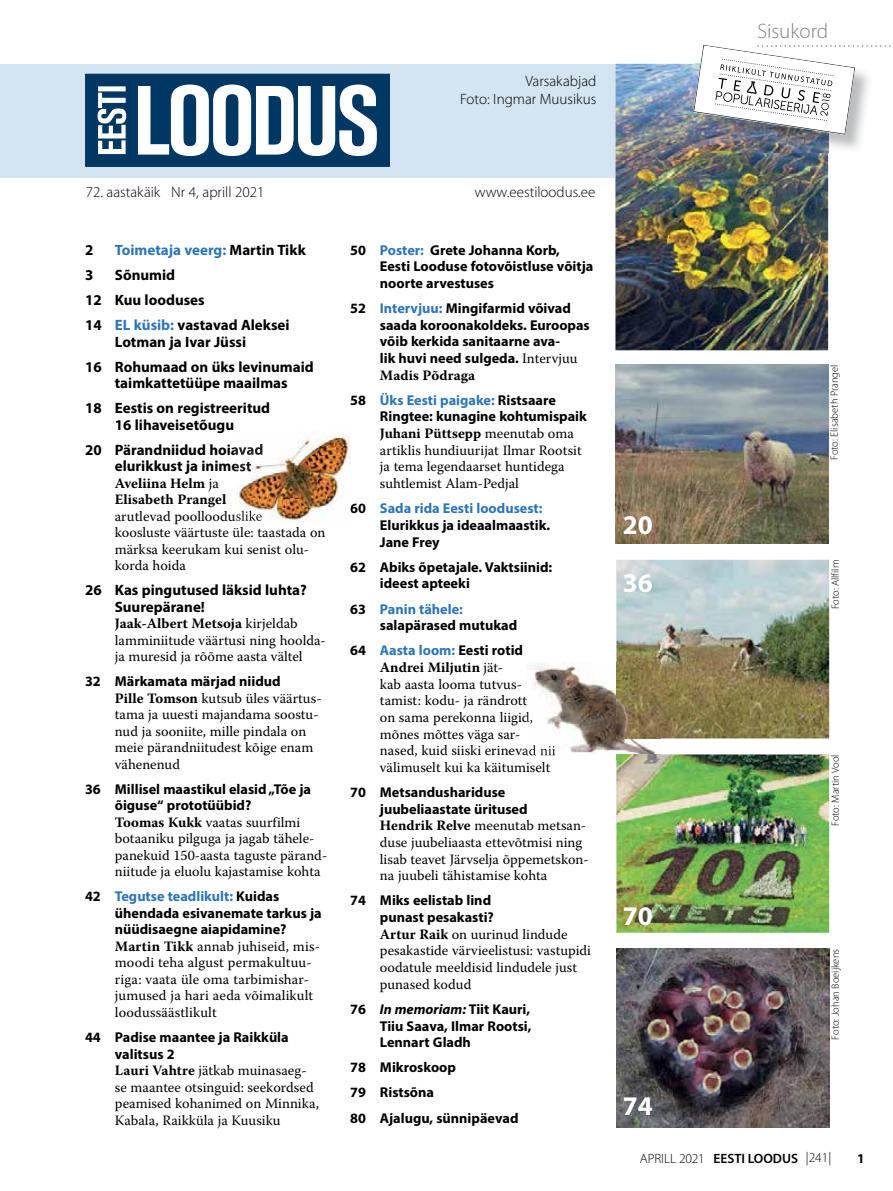
<style>
.page{position:relative;width:893px;height:1191px;background:#fff}
.page>*{position:absolute;margin:0;border:0;box-sizing:border-box;transform-origin:0 0}
.t1{font:700 27px "Myriad Pro";color:#fff}
.t2{font:300 21px "Myriad Pro";color:#808285}
.t3{font:700 15px/25px "Myriad Pro";color:#000}
.t4{font:300 15px/18px "Myriad Pro";color:#000;text-align:right}
.t5{font:700 15px "Myriad Pro";color:#2e75b5}
.t6{font:14.25px/16.5px "Warnock Pro";color:#000}
.t7{font:700 14.25px/16.6px "Myriad Pro";color:#000}
.t8{font:700 14.25px/16.5px "Warnock Pro";letter-spacing:.005em;color:#000}
.t9{font:600 13.5px "Myriad Pro";color:#000}
.t10{font:300 13.5px "Myriad Pro";color:#000}
.t11{font:700 13.5px "Myriad Pro";color:#000}
.t12{font:300 10.5px "Myriad Pro";color:#000}
.s1{color:#000}
.s2{color:#2e75b5}
.s3{font-weight:400}
.s4{font-weight:700}
.s5{font-family:"Warnock Pro";font-weight:400}
.s6{font-style:italic}
.s7{font-weight:300}
</style>
<div class="page">
<div style="left:0;top:64px;width:617px;height:113px;background:#d5e4f1"></div>
<svg style="left:85px;top:74px;width:305px;height:93px;background:#6587a1"></svg>
<img style="left:615px;top:64px;width:213px;height:286px">
<img style="left:617px;top:949px;width:212px;height:178px">
<img style="left:617px;top:560px;width:212px;height:178px">
<img style="left:615px;top:365px;width:213px;height:178px">
<img style="left:617px;top:754px;width:212px;height:178px">
<img style="left:828px;top:135px;width:33px;height:17px">
<img style="left:694px;top:135px;width:134px;height:17px">
<svg style="left:693px;top:45px;width:198px;height:90px"></svg>
<img style="left:235px;top:433px;width:116px;height:89px">
<img style="left:235px;top:444px;width:28px;height:11px">
<img style="left:235px;top:460px;width:16px;height:14px">
<img style="left:235px;top:510px;width:27px;height:12px">
<img style="left:533px;top:662px;width:127px;height:97px">
<svg style="left:526px;top:699px;width:7px;height:25px"></svg>
<img style="left:526px;top:745px;width:30px;height:12px">
<img style="left:617px;top:662px;width:43px;height:76px">
<img style="left:617px;top:754px;width:43px;height:5px">
<p class="t4" style="left:460px;top:72px;width:138px">Varsakabjad<br>Foto: Ingmar Muusikus</p>
<h2 class="t2" style="left:757px;top:20px;width:72px">Sisukord</h2>
<p class="t4" style="left:86px;top:183px;width:180px">72. aastakäik Nr 4, aprill 2021</p>
<p class="t4" style="left:475px;top:183px;width:122px">www.eestiloodus.ee</p>
<p class="t3" style="left:85px;top:237px;width:10px">2</p>
<p class="t5" style="left:115px;top:240px;width:193px">Toimetaja veerg: <span class="s1">Martin Tikk</span></p>
<p class="t3" style="left:85px;top:262px;width:10px">3</p>
<p class="t3" style="left:85px;top:262px;width:206px;text-indent:30px">Sõnumid<br>12 Kuu looduses<br>14 <span class="s2">EL küsib:</span> vastavad Aleksei</p>
<p class="t3" style="left:85px;top:328px;width:230px;text-indent:30px">Lotman ja Ivar Jüssi<br>16 Rohumaad on üks levinumaid</p>
<p class="t3" style="left:85px;top:370px;width:204px;text-indent:30px">taimkattetüüpe maailmas<br>18 Eestis on registreeritud</p>
<p class="t3" style="left:85px;top:411px;width:180px;text-align:center">16 lihaveisetõugu<br>20 Pärandniidud hoiavad</p>
<p class="t3" style="left:115px;top:453px;width:138px">elurikkust ja inimest</p>
<p class="t8" style="left:115px;top:474px;width:113px">Aveliina Helm <span class="s3">ja<br></span>Elisabeth Prangel</p>
<p class="t6" style="left:115px;top:507px;width:212px">arutlevad poollooduslike<br>koosluste väärtuste üle: taastada on märksa keerukam kui senist olu&shy;korda hoida</p>
<p class="t3" style="left:115px;top:581px;width:194px;line-height:16.5px;text-indent:-30px">26 Kas pingutused läksid luhta?<br>Suurepärane!</p>
<p class="t6" style="left:115px;top:615px;width:213px"><span class="s4">Jaak-Albert Metsoja</span> kirjeldab lamminiitude väärtusi ning hoolda&shy;ja muresid ja rõõme aasta vältel</p>
<p class="t7" style="left:85px;top:672px;width:197px">32 Märkamata märjad niidud</p>
<p class="t6" style="left:115px;top:689px;width:208px"><span class="s4">Pille Tomson</span> kutsub üles väärtus&shy;tama ja uuesti majandama soostu&shy;nud ja sooniite, mille pindala on meie pärandniitudest kõige enam vähenenud</p>
<p class="t7" style="left:115px;top:780px;width:198px;text-indent:-30px">36 Millisel maastikul elasid „Tõe ja õiguse“ prototüübid?</p>
<p class="t6" style="left:115px;top:813px;width:214px"><span class="s4">Toomas Kukk</span> vaatas suurfilmi botaaniku pilguga ja jagab tähele&shy;panekuid 150-aasta taguste pärand&shy;niitude ja eluolu kajastamise kohta</p>
<p class="t7" style="left:115px;top:888px;width:208px;text-indent:-30px">42 <span class="s2">Tegutse teadlikult:</span> Kuidas ühendada esivanemate tarkus ja nüüdisaegne aiapidamine?</p>
<p class="t6" style="left:115px;top:937px;width:207px"><span class="s4">Martin Tikk</span> annab juhiseid, mis&shy;moodi teha algust permakultuu&shy;riga: vaata üle oma tarbimishar&shy;jumused ja hari aeda võimalikult loodussäästlikult</p>
<p class="t7" style="left:115px;top:1028px;width:175px;text-indent:-30px">44 Padise maantee ja Raikküla valitsus 2</p>
<p class="t6" style="left:115px;top:1061px;width:206px"><span class="s4">Lauri Vahtre</span> jätkab muinasaeg&shy;se maantee otsinguid: seekordsed peamised kohanimed on Minnika,<br>Kabala, Raikküla ja Kuusiku</p>
<p class="t7" style="left:380px;top:241px;width:215px;text-indent:-30px">50 <span class="s2">Poster:</span> Grete Johanna Korb,<br>Eesti Looduse fotovõistluse võitja noorte arvestuses</p>
<p class="t7" style="left:380px;top:299px;width:211px;text-indent:-30px">52 <span class="s2">Intervjuu:</span> Mingifarmid võivad saada koroonakoldeks. Euroopas võib kerkida sanitaarne ava-<br>lik huvi need sulgeda. <span class="s5">Intervjuu</span></p>
<p class="t8" style="left:380px;top:366px;width:97px">Madis Põdraga</p>
<p class="t7" style="left:380px;top:391px;width:209px;text-indent:-30px">58 <span class="s2">Üks Eesti paigake:</span> Ristsaare<br>Ringtee: kunagine kohtumispaik</p>
<p class="t6" style="left:380px;top:425px;width:203px"><span class="s4">Juhani Püttsepp</span> meenutab oma artiklis hundiuurijat Ilmar Rootsit ja tema legendaarset huntidega suhtlemist Alam-Pedjal</p>
<p class="t7" style="left:380px;top:499px;width:172px;text-indent:-30px">60 <span class="s2">Sada rida Eesti loodusest:<br></span>Elurikkus ja ideaalmaastik.<br>Jane Frey</p>
<p class="t7" style="left:380px;top:558px;width:174px;text-indent:-30px">62 Abiks õpetajale. Vaktsiinid: ideest apteeki</p>
<p class="t7" style="left:380px;top:600px;width:139px;text-indent:-30px">63 <span class="s2">Panin tähele: </span>salapärased mutukad</p>
<p class="t7" style="left:350px;top:641px;width:174px">64 <span class="s2">Aasta loom:</span> Eesti rotid</p>
<p class="t6" style="left:380px;top:658px;width:177px"><span class="s4">Andrei Miljutin</span> jät-<br>kab aasta looma tutvus&shy;tamist: kodu- ja rändrott<br>on sama perekonna liigid, mõnes mõttes väga sar&shy;nased, kuid siiski erinevad nii välimuselt kui ka käitumiselt</p>
<p class="t7" style="left:380px;top:783px;width:149px;text-indent:-30px">70 Metsandushariduse juubeliaastate üritused</p>
<p class="t6" style="left:380px;top:817px;width:210px"><span class="s4">Hendrik Relve</span> meenutab metsan&shy;duse juubeliaasta ettevõtmisi ning lisab teavet Järvselja õppemetskon&shy;na juubeli tähistamise kohta</p>
<p class="t7" style="left:350px;top:892px;width:145px;text-align:right">74 Miks eelistab lind punast pesakasti?</p>
<p class="t6" style="left:380px;top:925px;width:213px"><span class="s4">Artur Raik</span> on uurinud lindude pesakastide värvieelistusi: vastupidi oodatule meeldisid lindudele just punased kodud</p>
<p class="t7" style="left:380px;top:1000px;width:153px;text-align:justify;text-indent:-30px">76 <span class="s6">In memoriam:</span> Tiit Kauri, Tiiu Saava, Ilmar Rootsi, Lennart Gladh</p>
<p class="t7" style="left:350px;top:1054px;width:170px;line-height:25.2px">78 Mikroskoop<br>79 Ristsõna<br>80 Ajalugu, sünnipäevad</p>
<h1 class="t1" style="left:623px;top:507px;width:31px">20</h1>
<h1 class="t1" style="left:623px;top:565px;width:31px">36</h1>
<h1 class="t1" style="left:623px;top:898px;width:31px">70</h1>
<h1 class="t1" style="left:623px;top:1088px;width:31px">74</h1>
<p class="t12" style="left:828px;top:460px;width:97px;rotate:-90deg">Foto: Elisabeth Prangel</p>
<p class="t12" style="left:829px;top:609px;width:51px;rotate:-90deg">Foto: Allfilm</p>
<p class="t12" style="left:829px;top:826px;width:73px;rotate:-90deg">Foto: Martin Vool</p>
<p class="t12" style="left:829px;top:1039px;width:92px;rotate:-90deg">Foto: Johan Boeijkens</p>
<p class="t10" style="left:806px;top:1150px;width:27px">|241|</p>
<p class="t9" style="left:640px;top:1150px;width:160px"><span class="s7">APRILL</span> <span class="s7">2021</span> EESTI LOODUS</p>
<p class="t11" style="left:857px;top:1149px;width:9px">1</p>
</div>
